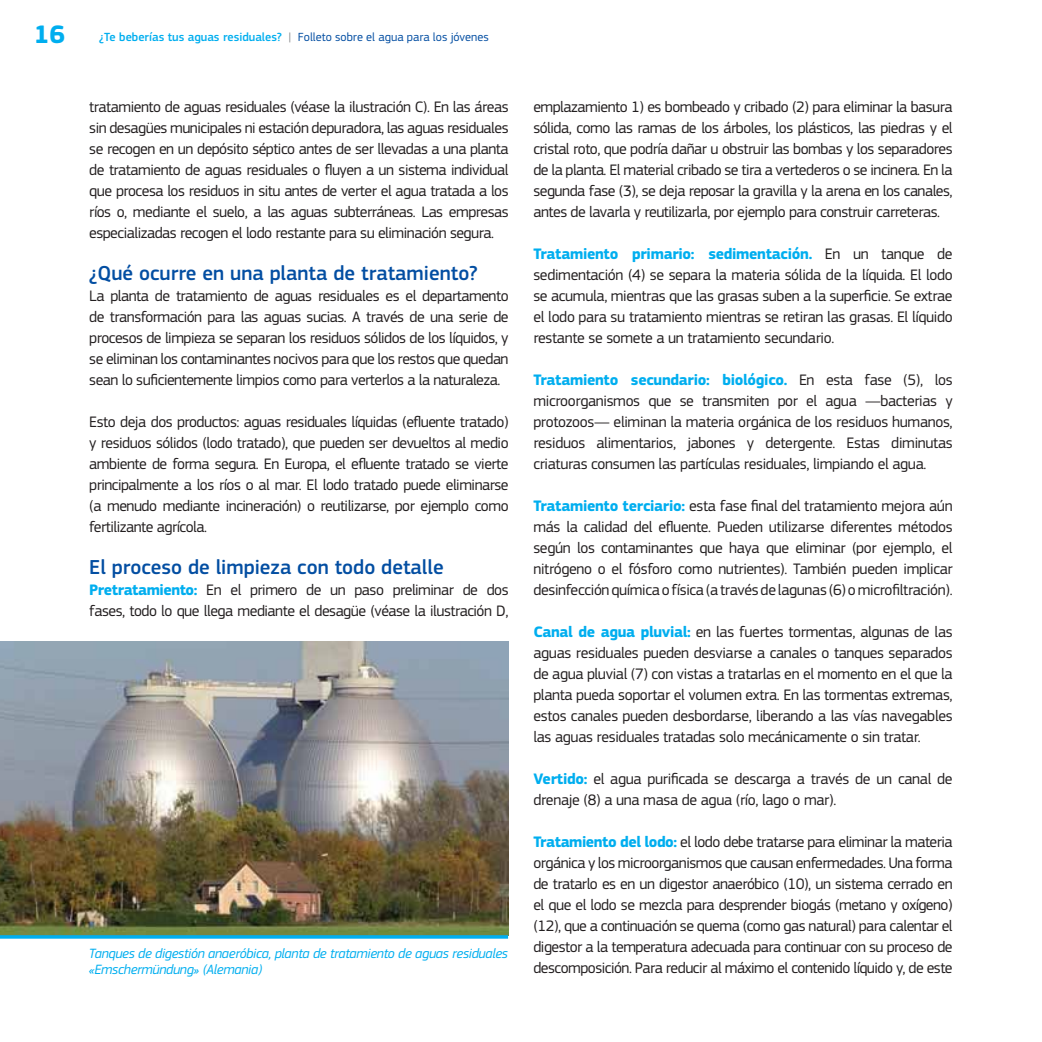
<style>
.page{position:relative;width:1042px;height:1042px;background:#fff}
.page>*{position:absolute;margin:0;border:0;box-sizing:border-box;transform-origin:0 0}
.t1{font:700 26.25px "EC Square Sans Pro";color:#00aeef}
.t2{font:500 21px "EC Square Sans Pro";color:#034ea2}
.t3{font:15.75px/21px "EC Square Sans Pro";letter-spacing:-.03em;color:#231f20;text-align:justify}
.t4{font:italic 14px/15.8px "EC Square Sans Pro";letter-spacing:-.02em;color:#00aeef}
.t5{font:12.25px "EC Square Sans Pro";color:#034ea2}
.s1{font-weight:500;color:#00aeef}
.s2{color:#808285}
.s3{font-weight:700;color:#00aeef}
</style>
<div class="page">
<img style="left:0;top:642px;width:508px;height:293px">
<hr style="left:0;top:935px;width:508px;height:3px;background:#00aeef">
<h1 class="t1" style="left:34px;top:24px;width:33px">16</h1>
<p class="t5" style="left:99px;top:32px;width:391px"><span class="s1">¿Te beberías tus aguas residuales?</span> <span class="s2">|</span> Folleto sobre el agua para los jóvenes</p>
<p class="t3" style="left:89px;top:98px;width:421px">tratamiento de aguas residuales (véase la ilustración C). En las áreas sin desagües municipales ni estación depuradora, las aguas residuales se recogen en un depósito séptico antes de ser llevadas a una planta de tratamiento de aguas residuales o fluyen a un sistema individual que procesa los residuos in situ antes de verter el agua tratada a los ríos o, mediante el suelo, a las aguas subterráneas. Las empresas especializadas recogen el lodo restante para su eliminación segura.</p>
<h2 class="t2" style="left:89px;top:265px;width:390px">¿Qué ocurre en una planta de tratamiento?</h2>
<p class="t3" style="left:89px;top:287px;width:421px">La planta de tratamiento de aguas residuales es el departamento de transformación para las aguas sucias. A través de una serie de procesos de limpieza se separan los residuos sólidos de los líquidos, y se eliminan los contaminantes nocivos para que los restos que quedan sean lo suficientemente limpios como para verterlos a la naturaleza.</p>
<p class="t3" style="left:89px;top:413px;width:421px">Esto deja dos productos: aguas residuales líquidas (efluente tratado) y residuos sólidos (lodo tratado), que pueden ser devueltos al medio ambiente de forma segura. En Europa, el efluente tratado se vierte principalmente a los ríos o al mar. El lodo tratado puede eliminarse (a menudo mediante incineración) o reutilizarse, por ejemplo como fertilizante agrícola.</p>
<h2 class="t2" style="left:89px;top:559px;width:356px">El proceso de limpieza con todo detalle</h2>
<p class="t3" style="left:89px;top:581px;width:421px"><span class="s3">Pretratamiento:</span> En el primero de un paso preliminar de dos fases, todo lo que llega mediante el desagüe (véase la ilustración D,</p>
<p class="t4" style="left:89px;top:947px;width:421px">Tanques de digestión anaeróbica, planta de tratamiento de aguas residuales «Emschermündung» (Alemania)</p>
<p class="t3" style="left:533px;top:98px;width:421px">emplazamiento 1) es bombeado y cribado (2) para eliminar la basura sólida, como las ramas de los árboles, los plásticos, las piedras y el cristal roto, que podría dañar u obstruir las bombas y los separadores de la planta. El material cribado se tira a vertederos o se incinera. En la segunda fase (3), se deja reposar la gravilla y la arena en los canales, antes de lavarla y reutilizarla, por ejemplo para construir carreteras.</p>
<p class="t3" style="left:533px;top:245px;width:421px"><span class="s3">Tratamiento primario: sedimentación.</span> En un tanque de sedimentación (4) se separa la materia sólida de la líquida. El lodo se acumula, mientras que las grasas suben a la superficie. Se extrae el lodo para su tratamiento mientras se retiran las grasas. El líquido restante se somete a un tratamiento secundario.</p>
<p class="t3" style="left:533px;top:371px;width:421px"><span class="s3">Tratamiento secundario: biológico.</span> En esta fase (5), los microorganismos que se transmiten por el agua —bacterias y protozoos— eliminan la materia orgánica de los residuos humanos, residuos alimentarios, jabones y detergente. Estas diminutas criaturas consumen las partículas residuales, limpiando el agua.</p>
<p class="t3" style="left:533px;top:497px;width:421px"><span class="s3">Tratamiento terciario:</span> esta fase final del tratamiento mejora aún más la calidad del efluente. Pueden utilizarse diferentes métodos según los contaminantes que haya que eliminar (por ejemplo, el nitrógeno o el fósforo como nutrientes). También pueden implicar desinfección química o física (a través de lagunas (6) o microfiltración).</p>
<p class="t3" style="left:533px;top:623px;width:421px"><span class="s3">Canal de agua pluvial:</span> en las fuertes tormentas, algunas de las aguas residuales pueden desviarse a canales o tanques separados de agua pluvial (7) con vistas a tratarlas en el momento en el que la planta pueda soportar el volumen extra. En las tormentas extremas, estos canales pueden desbordarse, liberando a las vías navegables las aguas residuales tratadas solo mecánicamente o sin tratar.</p>
<p class="t3" style="left:533px;top:770px;width:421px"><span class="s3">Vertido:</span> el agua purificada se descarga a través de un canal de drenaje (8) a una masa de agua (río, lago o mar).</p>
<p class="t3" style="left:533px;top:833px;width:421px"><span class="s3">Tratamiento del lodo:</span> el lodo debe tratarse para eliminar la materia orgánica y los microorganismos que causan enfermedades. Una forma de tratarlo es en un digestor anaeróbico (10), un sistema cerrado en el que el lodo se mezcla para desprender biogás (metano y oxígeno) (12), que a continuación se quema (como gas natural) para calentar el digestor a la temperatura adecuada para continuar con su proceso de descomposición. Para reducir al máximo el contenido líquido y, de este</p>
</div>
